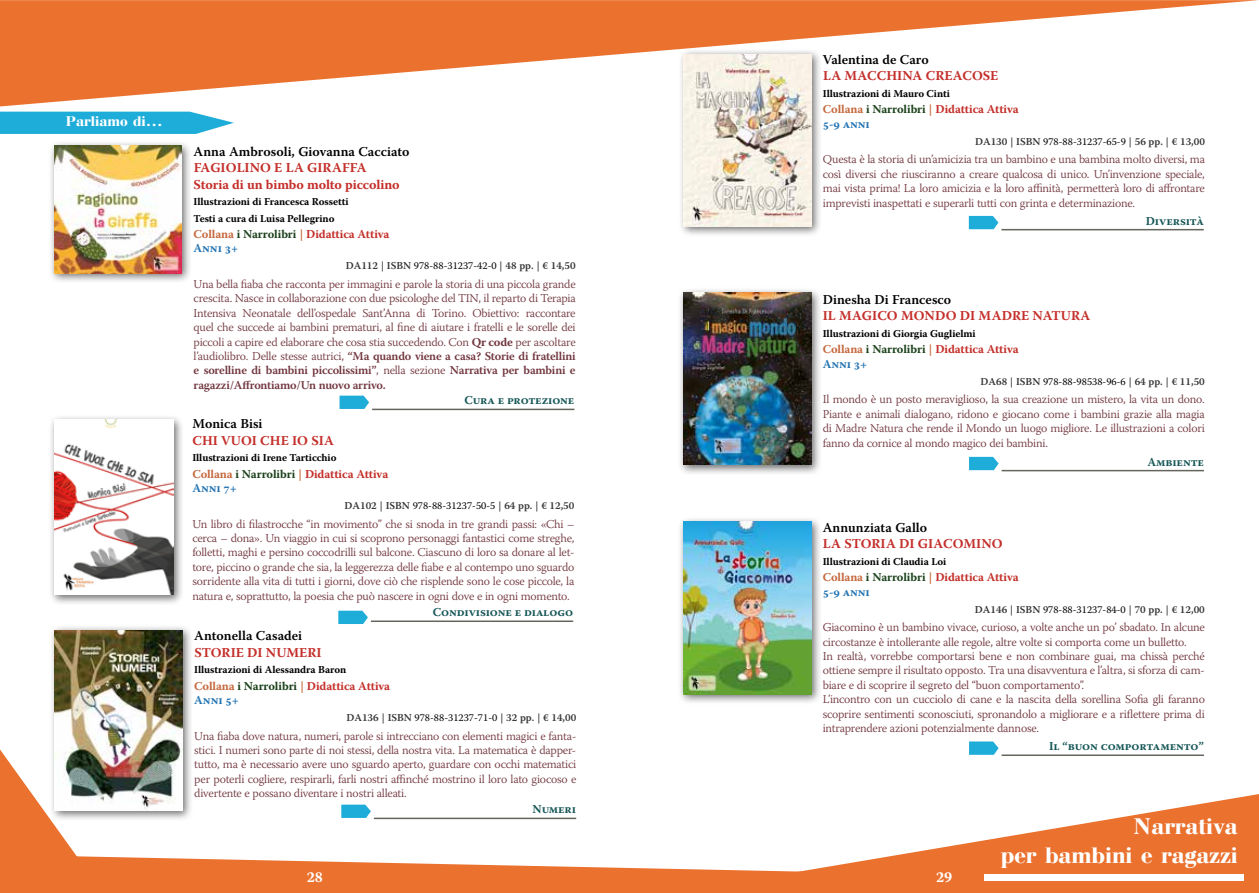
<style>
.page{position:relative;width:1259px;height:893px;background:#fff}
.page>*{position:absolute;margin:0;border:0;box-sizing:border-box;transform-origin:0 0}
.t1{font:700 24px/28.8px "Bodoni";color:#fff;text-align:right}
.t2{font:700 15px "Bodoni";color:#fff}
.t3{font:700 15px "Warnock Pro";color:#fff}
.t4{font:700 13.5px/16.5px "Warnock Pro";color:#c42f2a}
.t5{font:600 13.5px "Warnock Pro";color:#000}
.t6{font:300 12px/14.4px "Warnock Pro";letter-spacing:-.02em;color:#71363e;text-align:justify}
.t7{font:700 12px/14.4px "Warnock Pro";letter-spacing:-.01em;color:#c42f2a}
.t8{font:700 12px "Warnock Pro";letter-spacing:-.01em;color:#175757}
.t9{font:600 10.5px "Warnock Pro";color:#343434}
.t10{font:700 10.5px/16.5px "Warnock Pro";letter-spacing:-.01em;color:#000}
.s1{color:#c5693e}
.s2{color:#1c421c}
.s3{color:#2374b3}
.s4{font-weight:400;font-size:10.35px;color:#000}
.s5{font-weight:700}
.s6{font-weight:600}
</style>
<div class="page">
<svg style="left:0;top:856px;width:672px;height:37px;fill:#ea712e"></svg>
<svg style="left:0;top:749px;width:98px;height:136px"></svg>
<svg style="left:0;top:0;width:1258px;height:106px;fill:#ea712e"></svg>
<svg style="left:0;top:112px;width:234px;height:22px;background:#31b4db"></svg>
<hr style="left:372px;top:409px;width:202px;height:1px;background:#64655d">
<div style="left:48px;top:140px;width:145px;height:144px;background:#000;opacity:.57"></div>
<img style="left:54px;top:146px;width:128px;height:127px">
<svg style="left:339px;top:396px;width:30px;height:13px"></svg>
<svg style="left:672px;top:794px;width:587px;height:99px;fill:#ea712e"></svg>
<div style="left:984px;top:874px;width:260px;height:6px;background:#fff"></div>
<hr style="left:371px;top:620px;width:202px;height:2px;background:#64655d">
<hr style="left:374px;top:818px;width:202px;height:1px;background:#64655d">
<hr style="left:1001px;top:229px;width:202px;height:1px;background:#64655d">
<div style="left:48px;top:414px;width:136px;height:191px;background:#000;opacity:.57"></div>
<img style="left:54px;top:420px;width:119px;height:175px">
<div style="left:49px;top:625px;width:144px;height:196px;background:#000;opacity:.57"></div>
<img style="left:55px;top:630px;width:128px;height:180px">
<div style="left:678px;top:48px;width:144px;height:190px;background:#000;opacity:.57"></div>
<img style="left:683px;top:54px;width:128px;height:173px">
<svg style="left:338px;top:611px;width:30px;height:13px"></svg>
<svg style="left:341px;top:805px;width:30px;height:13px"></svg>
<svg style="left:969px;top:216px;width:29px;height:13px"></svg>
<hr style="left:1001px;top:470px;width:203px;height:1px;background:#64655d">
<div style="left:677px;top:287px;width:145px;height:188px;background:#000;opacity:.57"></div>
<img style="left:683px;top:293px;width:128px;height:172px">
<svg style="left:969px;top:457px;width:29px;height:13px"></svg>
<hr style="left:1001px;top:754px;width:203px;height:2px;background:#64655d">
<div style="left:677px;top:516px;width:145px;height:189px;background:#000;opacity:.57"></div>
<img style="left:683px;top:522px;width:128px;height:172px">
<svg style="left:969px;top:741px;width:29px;height:14px"></svg>
<p class="t2" style="left:66px;top:113px;width:98px">Parliamo di...</p>
<p class="t5" style="left:194px;top:143px;width:217px">Anna Ambrosoli, Giovanna Cacciato</p>
<p class="t4" style="left:194px;top:159px;width:207px">FAGIOLINO E LA GIRAFFA<br>Storia di un bimbo molto piccolino</p>
<p class="t10" style="left:194px;top:193px;width:156px">Illustrazioni di Francesca Rossetti<br>Testi a cura di Luisa Pellegrino</p>
<p class="t7" style="left:194px;top:227px;width:197px"><span class="s1">Collana</span> <span class="s2">i Narrolibri</span> <span class="s1">|</span> Didattica Attiva<br><span class="s3">Anni 3+</span></p>
<p class="t9" style="left:346px;top:260px;width:231px">DA112 | ISBN <span class="s4">978-88-31237-42-0</span> | 48 pp. | € 14,50</p>
<p class="t6" style="left:194px;top:277px;width:383px">Una bella fiaba che racconta per immagini e parole la storia di una piccola grande crescita. Nasce in collaborazione con due psicologhe del TIN, il reparto di Terapia Intensiva Neonatale dell’ospedale Sant’Anna di Torino. Obiettivo: raccontare quel che succede ai bambini prematuri, al fine di aiutare i fratelli e le sorelle dei piccoli a capire ed elaborare che cosa stia succedendo. Con <span class="s5">Qr code</span> per ascoltare l’audiolibro. Delle stesse autrici, <span class="s6">“Ma quando viene a casa? Storie di fratellini e sorelline di bambini piccolissimi”</span>, nella sezione <span class="s6">Narrativa per bambini e ragazzi/Affrontiamo/Un nuovo arrivo.</span></p>
<p class="t8" style="left:464px;top:393px;width:111px">Cura e protezione</p>
<p class="t5" style="left:192px;top:416px;width:72px">Monica Bisi</p>
<p class="t4" style="left:192px;top:432px;width:143px">CHI VUOI CHE IO SIA</p>
<p class="t10" style="left:192px;top:449px;width:146px">Illustrazioni di Irene Tarticchio</p>
<p class="t7" style="left:192px;top:466px;width:197px"><span class="s1">Collana</span> <span class="s2">i Narrolibri</span> <span class="s1">|</span> Didattica Attiva<br><span class="s3">Anni 7+</span></p>
<p class="t9" style="left:344px;top:499px;width:231px">DA102 | ISBN <span class="s4">978-88-31237-50-5</span> | 64 pp. | € 12,50</p>
<p class="t6" style="left:192px;top:516px;width:383px">Un libro di filastrocche “in movimento” che si snoda in tre grandi passi: «Chi – cerca – dona». Un viaggio in cui si scoprono personaggi fantastici come streghe, folletti, maghi e persino coccodrilli sul balcone. Ciascuno di loro sa donare al let&shy;tore, piccino o grande che sia, la leggerezza delle fiabe e al contempo uno sguardo sorridente alla vita di tutti i giorni, dove ciò che risplende sono le cose piccole, la natura e, soprattutto, la poesia che può nascere in ogni dove e in ogni momento.</p>
<p class="t5" style="left:194px;top:628px;width:109px">Antonella Casadei</p>
<p class="t4" style="left:194px;top:644px;width:129px">STORIE DI NUMERI</p>
<p class="t10" style="left:194px;top:661px;width:153px">Illustrazioni di Alessandra Baron</p>
<p class="t7" style="left:194px;top:678px;width:197px"><span class="s1">Collana</span> <span class="s2">i Narrolibri</span> <span class="s1">|</span> Didattica Attiva<br><span class="s3">Anni 5+</span></p>
<p class="t9" style="left:346px;top:711px;width:231px">DA136 | ISBN <span class="s4">978-88-31237-71-0</span> | 32 pp. | € 14,00</p>
<p class="t6" style="left:194px;top:728px;width:383px">Una fiaba dove natura, numeri, parole si intrecciano con elementi magici e fanta&shy;stici. I numeri sono parte di noi stessi, della nostra vita. La matematica è dapper&shy;tutto, ma è necessario avere uno sguardo aperto, guardare con occhi matematici per poterli cogliere, respirarli, farli nostri affinché mostrino il loro lato giocoso e divertente e possano diventare i nostri alleati.</p>
<p class="t8" style="left:433px;top:605px;width:142px">Condivisione e dialogo</p>
<p class="t8" style="left:532px;top:802px;width:45px">Numeri</p>
<p class="t5" style="left:823px;top:51px;width:107px">Valentina de Caro</p>
<p class="t4" style="left:823px;top:68px;width:177px">LA MACCHINA CREACOSE</p>
<p class="t10" style="left:823px;top:85px;width:128px">Illustrazioni di Mauro Cinti</p>
<p class="t7" style="left:823px;top:102px;width:197px"><span class="s1">Collana</span> <span class="s2">i Narrolibri</span> <span class="s1">|</span> Didattica Attiva<br><span class="s3">5-9 anni</span></p>
<p class="t9" style="left:975px;top:135px;width:231px">DA130 | ISBN <span class="s4">978-88-31237-65-9</span> | 56 pp. | € 13,00</p>
<p class="t6" style="left:823px;top:152px;width:383px">Questa è la storia di un’amicizia tra un bambino e una bambina molto diversi, ma così diversi che riusciranno a creare qualcosa di unico. Un’invenzione speciale, mai vista prima! La loro amicizia e la loro affinità, permetterà loro di affrontare imprevisti inaspettati e superarli tutti con grinta e determinazione.</p>
<p class="t8" style="left:1146px;top:213px;width:59px">Diversità</p>
<p class="t5" style="left:823px;top:291px;width:130px">Dinesha Di Francesco</p>
<p class="t4" style="left:823px;top:308px;width:269px">IL MAGICO MONDO DI MADRE NATURA</p>
<p class="t10" style="left:823px;top:325px;width:154px">Illustrazioni di Giorgia Guglielmi</p>
<p class="t7" style="left:823px;top:342px;width:197px"><span class="s1">Collana</span> <span class="s2">i Narrolibri</span> <span class="s1">|</span> Didattica Attiva<br><span class="s3">Anni 3+</span></p>
<p class="t9" style="left:980px;top:375px;width:226px">DA68 | ISBN <span class="s4">978-88-98538-96-6</span> | 64 pp. | € 11,50</p>
<p class="t6" style="left:823px;top:392px;width:383px">Il mondo è un posto meraviglioso, la sua creazione un mistero, la vita un dono.<br>Piante e animali dialogano, ridono e giocano come i bambini grazie alla magia di Madre Natura che rende il Mondo un luogo migliore. Le illustrazioni a colori fanno da cornice al mondo magico dei bambini.</p>
<p class="t8" style="left:1147px;top:454px;width:58px">Ambiente</p>
<p class="t5" style="left:823px;top:519px;width:106px">Annunziata Gallo</p>
<p class="t4" style="left:823px;top:535px;width:181px">LA STORIA DI GIACOMINO</p>
<p class="t10" style="left:823px;top:553px;width:125px">Illustrazioni di Claudia Loi</p>
<p class="t7" style="left:823px;top:570px;width:197px"><span class="s1">Collana</span> <span class="s2">i Narrolibri</span> <span class="s1">|</span> Didattica Attiva<br><span class="s3">5-9 anni</span></p>
<p class="t9" style="left:975px;top:603px;width:231px">DA146 | ISBN <span class="s4">978-88-31237-84-0</span> | 70 pp. | € 12,00</p>
<p class="t6" style="left:823px;top:620px;width:383px;text-align:left">Giacomino è un bambino vivace, curioso, a volte anche un po’ sbadato. In alcune circostanze è intollerante alle regole, altre volte si comporta come un bulletto.<br>In realtà, vorrebbe comportarsi bene e non combinare guai, ma chissà perché ottiene sempre il risultato opposto. Tra una disavventura e l’altra, si sforza di cam&shy;biare e di scoprire il segreto del “buon comportamento”.<br>L’incontro con un cucciolo di cane e la nascita della sorellina Sofia gli faranno scoprire sentimenti sconosciuti, spronandolo a migliorare e a riflettere prima di intraprendere azioni potenzialmente dannose.</p>
<p class="t8" style="left:1049px;top:739px;width:156px">Il “buon comportamento”</p>
<h1 class="t1" style="left:1001px;top:812px;width:238px">Narrativa<br>per bambini e ragazzi</h1>
<p class="t3" style="left:307px;top:868px;width:18px">28</p>
<p class="t3" style="left:936px;top:868px;width:18px">29</p>
</div>
